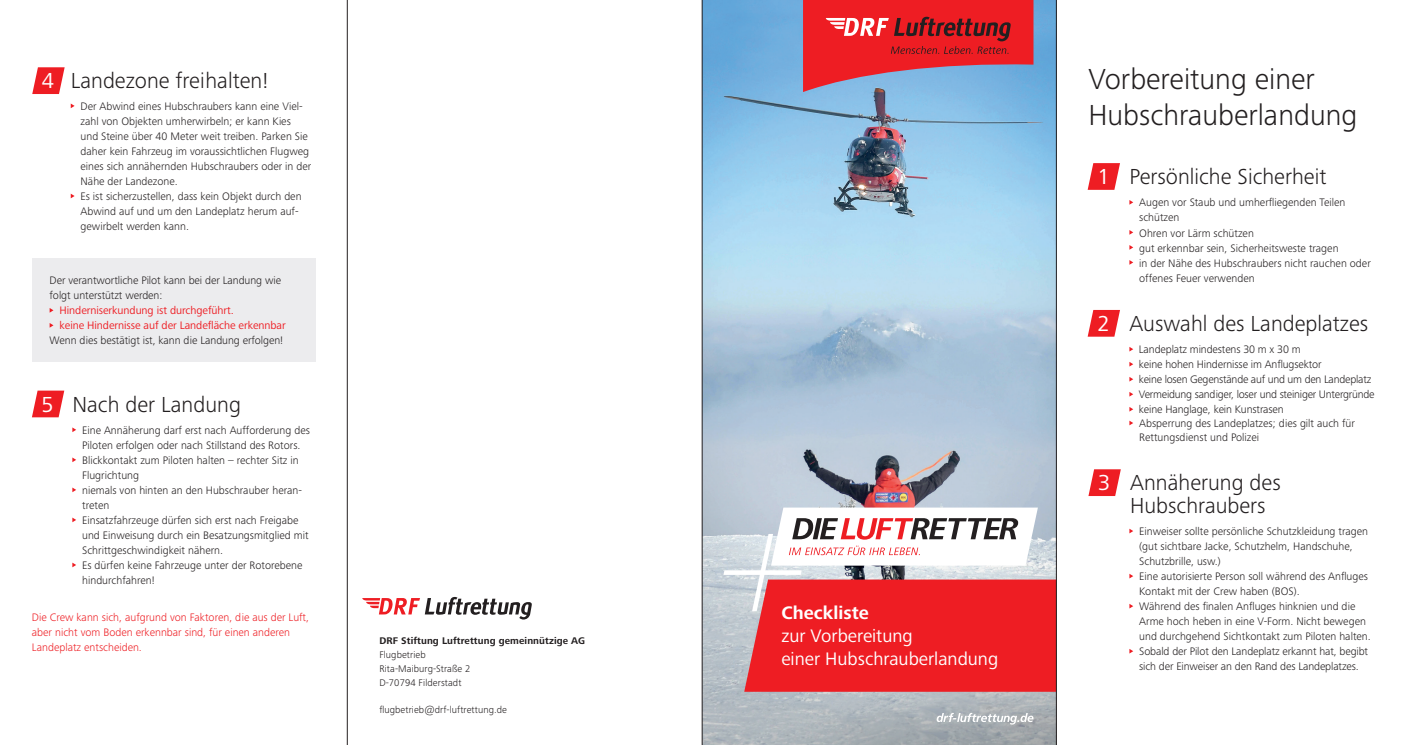
<style>
.page{position:relative;width:1404px;height:745px;background:#fff}
.page>*{position:absolute;margin:0;border:0;box-sizing:border-box;transform-origin:0 0}
.t1{font:300 30px/36.2px "Frutiger Next Pro";color:#231f20}
.t2{font:300 22.5px/22.5px "Frutiger Next Pro";color:#231f20}
.t3{font:22.5px "Frutiger Next Pro";color:#fff}
.t4{font:18.75px/22.5px "Frutiger Next Pro";color:#fff}
.t5{font:700 18.75px "Frutiger Next Pro";color:#fff}
.t6{font:300 11.25px/15px "Frutiger Next Pro";color:#231f20}
.t7{font:300 11.25px/15px "Frutiger Next Pro";letter-spacing:-.02em;color:#231f20}
.t8{font:300 11.25px/15px "Frutiger Next Pro";color:#ee1d23}
.t9{font:11.25px/15px "Frutiger Next Pro";letter-spacing:-.005em;color:#ee1d23}
.t10{font:300 10px/13.8px "Frutiger Next Pro";letter-spacing:.01em;color:#231f20}
.t11{font:700 10px "Frutiger Next Pro";letter-spacing:.01em;color:#231f20}
.s1{font-weight:400;color:#fff}
</style>
<div class="page">
<img style="left:703px;top:0;width:353px;height:744px">
<svg style="left:362px;top:596px;width:169px;height:23px"></svg>
<svg style="left:1129px;top:200px;width:4px;height:4px"></svg>
<svg style="left:1129px;top:230px;width:4px;height:4px"></svg>
<svg style="left:1129px;top:245px;width:4px;height:4px"></svg>
<svg style="left:1129px;top:260px;width:4px;height:4px"></svg>
<svg style="left:1087px;top:163px;width:32px;height:27px"></svg>
<svg style="left:1129px;top:347px;width:4px;height:4px"></svg>
<svg style="left:1129px;top:362px;width:4px;height:4px"></svg>
<svg style="left:1129px;top:377px;width:4px;height:4px"></svg>
<svg style="left:1129px;top:392px;width:4px;height:4px"></svg>
<svg style="left:1129px;top:407px;width:4px;height:4px"></svg>
<svg style="left:1129px;top:420px;width:4px;height:5px"></svg>
<svg style="left:1087px;top:310px;width:32px;height:26px"></svg>
<svg style="left:1129px;top:528px;width:4px;height:5px"></svg>
<svg style="left:1129px;top:573px;width:4px;height:5px"></svg>
<svg style="left:1129px;top:604px;width:4px;height:4px"></svg>
<svg style="left:1129px;top:649px;width:4px;height:4px"></svg>
<svg style="left:1088px;top:469px;width:32px;height:26px"></svg>
<svg style="left:71px;top:103px;width:4px;height:5px"></svg>
<svg style="left:71px;top:194px;width:4px;height:4px"></svg>
<svg style="left:32px;top:67px;width:33px;height:27px"></svg>
<div style="left:32px;top:258px;width:283px;height:104px;background:#ececee"></div>
<svg style="left:72px;top:427px;width:4px;height:5px"></svg>
<svg style="left:72px;top:457px;width:4px;height:5px"></svg>
<svg style="left:72px;top:487px;width:4px;height:5px"></svg>
<svg style="left:72px;top:517px;width:4px;height:5px"></svg>
<svg style="left:72px;top:562px;width:4px;height:5px"></svg>
<svg style="left:32px;top:390px;width:32px;height:27px"></svg>
<svg style="left:803px;top:0;width:230px;height:92px;background:#ca4351"></svg>
<svg style="left:936px;top:712px;width:97px;height:12px"></svg>
<svg style="left:723px;top:507px;width:333px;height:184px"></svg>
<hr style="left:347px;top:0;width:1px;height:744px;background:#231f20">
<hr style="left:702px;top:0;width:1px;height:744px;background:#231f20">
<hr style="left:1056px;top:0;width:1px;height:744px;background:#231f20">
<h2 class="t2" style="left:42px;top:69px;width:228px"><span class="s1">4</span> Landezone freihalten!</h2>
<p class="t6" style="left:81px;top:99px;width:232px">Der Abwind eines Hubschraubers kann eine Viel&shy;zahl von Objekten umherwirbeln; er kann Kies und Steine über 40 Meter weit treiben. Parken Sie daher kein Fahrzeug im voraussichtlichen Flugweg eines sich annähernden Hubschraubers oder in der Nähe der Landezone.<br>Es ist sicherzustellen, dass kein Objekt durch den Abwind auf und um den Landeplatz herum auf&shy;gewirbelt werden kann.</p>
<p class="t6" style="left:50px;top:273px;width:233px">Der verantwortliche Pilot kann bei der Landung wie folgt unterstützt werden:</p>
<p class="t9" style="left:60px;top:303px;width:228px">Hinderniserkundung ist durchgeführt.<br>keine Hindernisse auf der Landefläche erkennbar</p>
<p class="t6" style="left:50px;top:333px;width:235px">Wenn dies bestätigt ist, kann die Landung erfolgen!</p>
<h2 class="t2" style="left:42px;top:392px;width:201px"><span class="s1">5</span> Nach der Landung</h2>
<p class="t6" style="left:82px;top:422px;width:229px">Eine Annäherung darf erst nach Aufforderung des Piloten erfolgen oder nach Stillstand des Rotors.<br>Blickkontakt zum Piloten halten – rechter Sitz in Flugrichtung<br>niemals von hinten an den Hubschrauber heran&shy;treten<br>Einsatzfahrzeuge dürfen sich erst nach Freigabe und Einweisung durch ein Besatzungsmitglied mit Schrittgeschwindigkeit nähern.<br>Es dürfen keine Fahrzeuge unter der Rotorebene hindurchfahren!</p>
<p class="t8" style="left:32px;top:609px;width:279px">Die Crew kann sich, aufgrund von Faktoren, die aus der Luft, aber nicht vom Boden erkennbar sind, für einen anderen<br>Landeplatz entscheiden.</p>
<h3 class="t5" style="left:781px;top:602px;width:89px">Checkliste</h3>
<h3 class="t4" style="left:781px;top:624px;width:218px">zur Vorbereitung<br>einer Hubschrauberlandung</h3>
<p class="t11" style="left:379px;top:634px;width:207px">DRF Stiftung Luftrettung gemeinnützige AG</p>
<p class="t10" style="left:379px;top:647px;width:93px">Flugbetrieb<br>Rita-Maiburg-Straße 2<br>D-70794 Filderstadt</p>
<p class="t10" style="left:379px;top:702px;width:129px">flugbetrieb@drf-luftrettung.de</p>
<h1 class="t1" style="left:1088px;top:61px;width:270px">Vorbereitung einer<br>Hubschrauberlandung</h1>
<h2 class="t2" style="left:1097px;top:165px;width:230px"><span class="s1">1</span> Persönliche Sicherheit</h2>
<p class="t6" style="left:1139px;top:195px;width:233px">Augen vor Staub und umherfliegenden Teilen schützen<br>Ohren vor Lärm schützen<br>gut erkennbar sein, Sicherheitsweste tragen<br>in der Nähe des Hubschraubers nicht rauchen oder offenes Feuer verwenden</p>
<h2 class="t2" style="left:1097px;top:312px;width:272px"><span class="s1">2</span> Auswahl des Landeplatzes</h2>
<h2 class="t3" style="left:1097px;top:469px;width:14px">3</h2>
<p class="t7" style="left:1138px;top:342px;width:237px">Landeplatz mindestens 30 m x 30 m<br>keine hohen Hindernisse im Anflugsektor<br>keine losen Gegenstände auf und um den Landeplatz Vermeidung sandiger, loser und steiniger Untergründe keine Hanglage, kein Kunstrasen</p>
<p class="t6" style="left:1139px;top:416px;width:217px;line-height:13.8px">Absperrung des Landeplatzes; dies gilt auch für<br>Rettungsdienst und Polizei</p>
<h2 class="t2" style="left:1130px;top:471px;width:152px">Annäherung des<br>Hubschraubers</h2>
<p class="t6" style="left:1139px;top:523px;width:233px">Einweiser sollte persönliche Schutzkleidung tragen (gut sichtbare Jacke, Schutzhelm, Handschuhe, Schutzbrille, usw.)<br>Eine autorisierte Person soll während des Anfluges Kontakt mit der Crew haben (BOS).<br>Während des finalen Anfluges hinknien und die Arme hoch heben in eine V-Form. Nicht bewegen und durchgehend Sichtkontakt zum Piloten halten.<br>Sobald der Pilot den Landeplatz erkannt hat, begibt sich der Einweiser an den Rand des Landeplatzes.</p>
</div>
